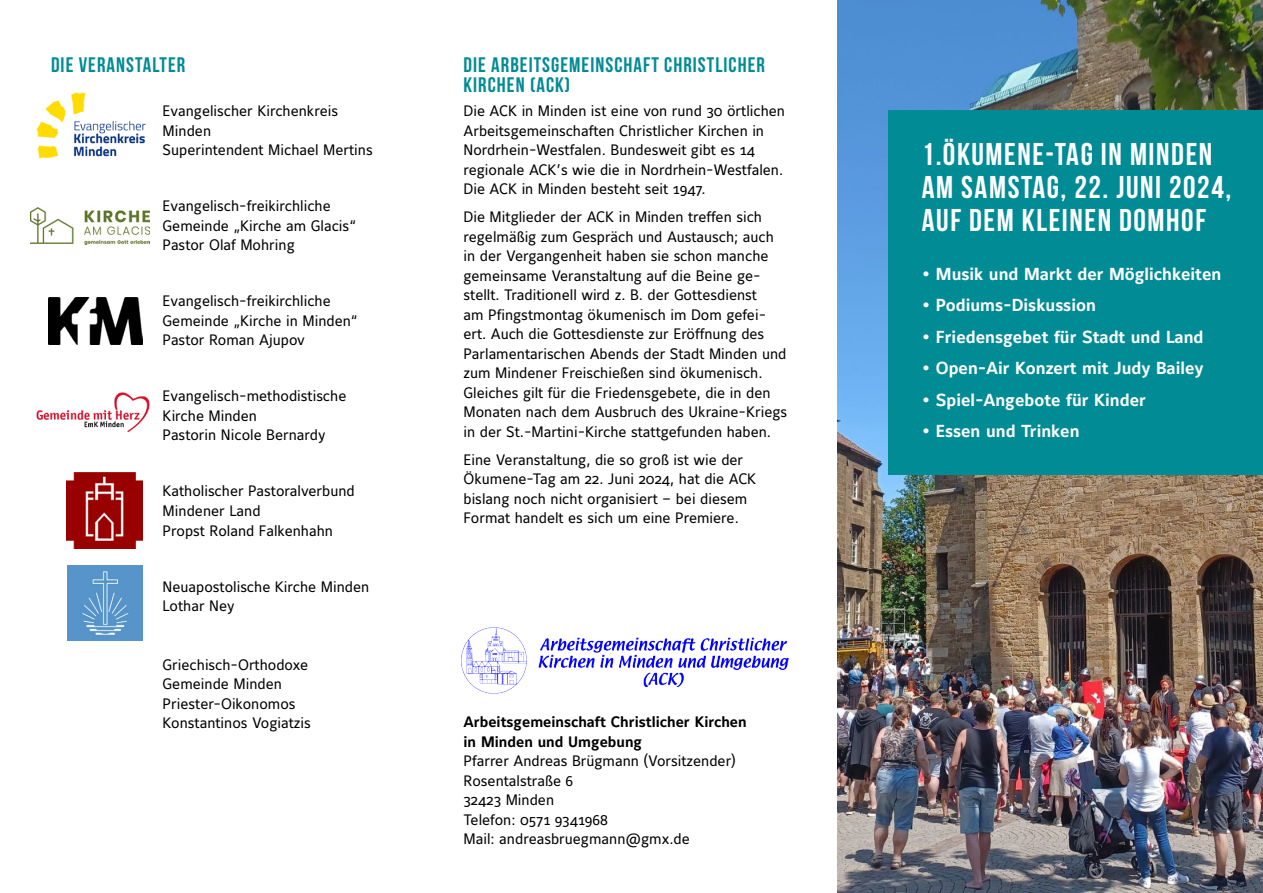
<style>
.page{position:relative;width:1263px;height:893px;background:#fff}
.page>*{position:absolute;margin:0;border:0;box-sizing:border-box;transform-origin:0 0}
.t1{font:700 31.5px/33px "Bebas Neue";letter-spacing:.05em;color:#fff}
.t2{font:700 21px/19.5px "Bebas Neue";letter-spacing:.05em;color:#008b95}
.t3{font:700 17.25px "Maurea";color:#fff}
.t4{font:15px/19.5px "Maurea";color:#000}
.t5{font:700 15px/19.5px "Maurea";color:#000}
.s1{font-family:"Stone Sans ITC Std";font-weight:500}
</style>
<div class="page">
<img style="left:838px;top:0;width:425px;height:893px">
<img style="left:36px;top:92px;width:110px;height:67px">
<img style="left:31px;top:207px;width:119px;height:37px">
<img style="left:48px;top:298px;width:95px;height:47px">
<img style="left:67px;top:472px;width:76px;height:76px">
<img style="left:67px;top:566px;width:76px;height:75px">
<img style="left:461px;top:627px;width:328px;height:67px">
<div style="left:889px;top:111px;width:374px;height:364px;background:#008b95"></div>
<img style="left:36px;top:392px;width:114px;height:41px">
<h2 class="t2" style="left:51px;top:55px;width:136px">DIE VERANSTALTER</h2>
<h2 class="t2" style="left:463px;top:55px;width:303px">DIE ARBEITSGEMEINSCHAFT CHRISTLICHER<br>KIRCHEN (ACK)</h2>
<p class="t4" style="left:163px;top:102px;width:212px">Evangelischer Kirchenkreis<br>Minden<br>Superintendent Michael Mertins</p>
<p class="t4" style="left:163px;top:197px;width:195px">Evangelisch-freikirchliche<br>Gemeinde „Kirche am Glacis“<br>Pastor Olaf Mohring</p>
<p class="t4" style="left:163px;top:292px;width:197px">Evangelisch-freikirchliche<br>Gemeinde „Kirche in Minden“<br>Pastor Roman Ajupov</p>
<p class="t4" style="left:163px;top:387px;width:185px">Evangelisch-methodistische<br>Kirche Minden<br>Pastorin Nicole Bernardy</p>
<p class="t4" style="left:163px;top:482px;width:194px">Katholischer Pastoralverbund<br>Mindener Land<br>Propst Roland Falkenhahn</p>
<p class="t4" style="left:163px;top:577px;width:208px">Neuapostolische Kirche Minden<br>Lothar Ney</p>
<p class="t4" style="left:163px;top:655px;width:150px">Griechisch-Orthodoxe<br>Gemeinde Minden<br>Priester-Oikonomos<br>Konstantinos Vogiatzis</p>
<p class="t4" style="left:463px;top:102px;width:323px">Die ACK in Minden ist eine von rund 30 örtlichen Arbeitsgemeinschaften Christlicher Kirchen in Nordrhein-Westfalen. Bundesweit gibt es 14 regionale ACK’s wie die in Nordrhein-Westfalen.<br>Die ACK in Minden besteht seit 1947.</p>
<p class="t4" style="left:463px;top:208px;width:325px">Die Mitglieder der ACK in Minden treffen sich regelmäßig zum Gespräch und Austausch; auch in der Vergangenheit haben sie schon manche gemeinsame Veranstaltung auf die Beine ge&shy;stellt. Traditionell wird z. B. der Gottesdienst<br>am Pfingstmontag ökumenisch im Dom gefei&shy;ert. Auch die Gottesdienste zur Eröffnung des Parlamentarischen Abends der Stadt Minden und zum Mindener Freischießen sind ökumenisch.<br>Gleiches gilt für die Friedensgebete, die in den Monaten nach dem Ausbruch des Ukraine-Kriegs in der St.-Martini-Kirche stattgefunden haben.</p>
<p class="t4" style="left:463px;top:451px;width:294px">Eine Veranstaltung, die so groß ist wie der Ökumene-Tag am 22. Juni 2024, hat die ACK bislang noch nicht organisiert – bei diesem Format handelt es sich um eine Premiere.</p>
<p class="t5" style="left:463px;top:713px;width:285px">Arbeitsgemeinschaft Christlicher Kirchen in Minden und Umgebung</p>
<p class="t4" style="left:463px;top:752px;width:274px">Pfarrer Andreas Brügmann (Vorsitzender)<br>Rosentalstraße 6<br>32423 Minden<br>Telefon: 0571 9341968<br>Mail: andreasbruegmann@gmx.de</p>
<h1 class="t1" style="left:922px;top:137px;width:311px">1.ÖKUMENE-TAG IN MINDEN<br>AM SAMSTAG, 22. JUNI 2024,<br>AUF DEM KLEINEN DOMHOF</h1>
<p class="t3" style="left:922px;top:264px;width:301px"><span class="s1">•</span> Musik und Markt der Möglichkeiten</p>
<p class="t3" style="left:922px;top:296px;width:176px"><span class="s1">•</span> Podiums-Diskussion</p>
<p class="t3" style="left:922px;top:327px;width:283px"><span class="s1">•</span> Friedensgebet für Stadt und Land</p>
<p class="t3" style="left:922px;top:359px;width:283px"><span class="s1">•</span> Open-Air Konzert mit Judy Bailey</p>
<p class="t3" style="left:922px;top:390px;width:226px"><span class="s1">•</span> Spiel-Angebote für Kinder</p>
<p class="t3" style="left:922px;top:422px;width:159px"><span class="s1">•</span> Essen und Trinken</p>
</div>
